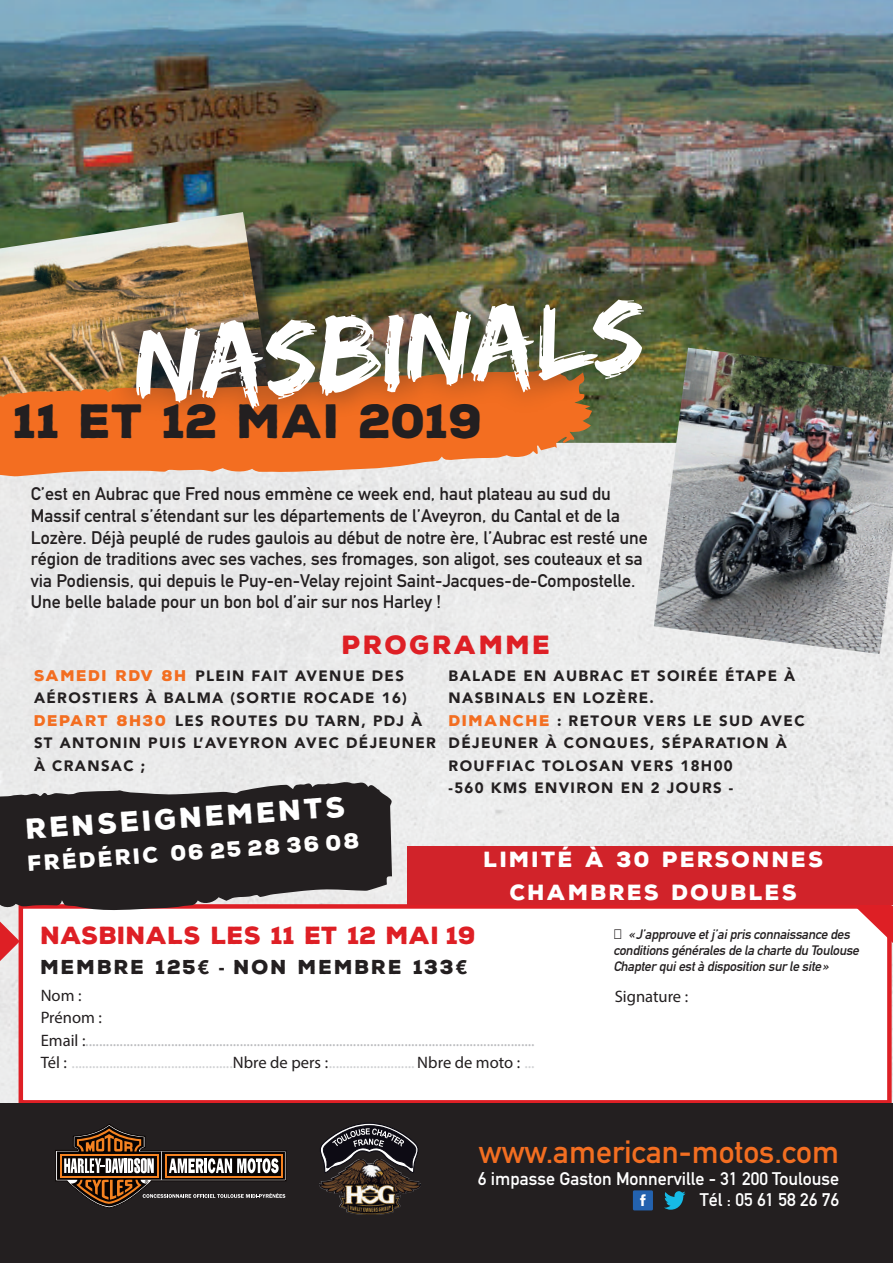
<style>
.page{position:relative;width:893px;height:1263px;background:#fff}
.page>*{position:absolute;margin:0;border:0;box-sizing:border-box;transform-origin:0 0}
.t1{font:108px "Edo SZ";color:#fff}
.t2{font:900 46.65px "Nexa Rust Sans";color:#231f20}
.t3{font:700 31.65px "DIN Alternate";color:#f36e21}
.t4{font:900 27.75px "Nexa Rust Sans";color:#fff}
.t5{font:900 25.5px "Nexa Rust Sans";letter-spacing:.1em;color:#de1f25}
.t6{font:900 24px "Nexa Rust Sans";letter-spacing:.01em;color:#de1f25}
.t7{font:900 21.3px/32.7px "Nexa Rust Sans";letter-spacing:.1em;color:#fff;text-align:center}
.t8{font:900 19.5px "Nexa Rust Sans";letter-spacing:.1em;color:#231f20}
.t9{font:700 18px/21.6px "DIN Alternate";color:#231f20}
.t10{font:700 18px/21.6px "DIN Alternate";color:#fff;text-align:right}
.t11{font:16.5px/22.5px "Myriad Pro";color:#bcbdc0}
.t12{font:16.5px "Myriad Pro";color:#231f20}
.t13{font:900 15px/22.5px "Avenir";letter-spacing:.09em;color:#231f20}
.t14{font:14.85px "Facebook Letter Faces";color:#fff}
.t15{font:italic 700 13.5px/16.2px "DIN Alternate";color:#231f20}
.s1{font-family:"Nexa Rust Sans";color:#f36e21}
.s2{font-family:"Avenir"}
.s3{color:#231f20}
.s4{color:#d1d2d4}
</style>
<div class="page">
<div style="left:0;top:443px;width:893px;height:660px;background:#eaeaea"></div>
<div style="left:21px;top:906px;width:868px;height:196px;background:#fff"></div>
<div style="left:19px;top:904px;width:873px;height:200px;border:4px solid #de1f25"></div>
<svg style="left:0;top:921px;width:20px;height:40px"></svg>
<svg style="left:854px;top:906px;width:39px;height:37px"></svg>
<div style="left:0;top:1103px;width:893px;height:160px;background:#231f20"></div>
<svg style="left:55px;top:1124px;width:232px;height:84px"></svg>
<img style="left:320px;top:1173px;width:100px;height:42px">
<svg style="left:320px;top:1123px;width:99px;height:50px"></svg>
<div style="left:633px;top:1190px;width:20px;height:20px;background:#2362af;border-radius:2px"></div>
<svg style="left:664px;top:1191px;width:21px;height:19px"></svg>
<img style="left:0;top:0;width:893px;height:443px">
<div style="left:0;top:217px;width:303px;height:253px;background:#231f20;opacity:.75"></div>
<img style="left:0;top:212px;width:271px;height:157px">
<svg style="left:0;top:369px;width:592px;height:107px;background:#e88447"></svg>
<div style="left:109px;top:274px;width:558px;height:159px;background:#231f20;opacity:.6"></div>
<svg style="left:0;top:778px;width:396px;height:135px;background:#4a4344"></svg>
<div style="left:407px;top:846px;width:486px;height:58px;background:#d1232a"></div>
<img style="left:654px;top:348px;width:239px;height:306px">
<h1 class="t1" style="left:130px;top:305px;width:512px;rotate:-4deg">NASBINALS</h1>
<h2 class="t2" style="left:14px;top:390px;width:471px">11 ET 12 MAI 2019</h2>
<p class="t9" style="left:31px;top:482px;width:619px">C’est en Aubrac que Fred nous emmène ce week end, haut plateau au sud du Massif central s’étendant sur les départements de l’Aveyron, du Cantal et de la Lozère. Déjà peuplé de rudes gaulois au début de notre ère, l’Aubrac est resté une région de traditions avec ses vaches, ses fromages, son aligot, ses couteaux et sa via Podiensis, qui depuis le Puy-en-Velay rejoint Saint-Jacques-de-Compostelle.<br>Une belle balade pour un bon bol d’air sur nos Harley !</p>
<h3 class="t5" style="left:342px;top:627px;width:210px">PROGRAMME</h3>
<p class="t13" style="left:34px;top:664px;width:403px"><span class="s1">SAMEDI RDV 8H</span> PLEIN FAIT AVENUE DES<br>AÉROSTIERS À BALMA (SORTIE ROCADE 16)<br><span class="s1">DEPART 8H30</span> LES ROUTES DU TARN, PDJ À<br>ST ANTONIN PUIS L’AVEYRON AVEC DÉJEUNER<br>À CRANSAC ;</p>
<p class="t13" style="left:449px;top:664px;width:357px">BALADE EN AUBRAC ET SOIRÉE ÉTAPE À<br>NASBINALS EN LOZÈRE.<br><span class="s1">DIMANCHE</span> : RETOUR VERS LE SUD AVEC<br>DÉJEUNER À CONQUES, SÉPARATION À<br>ROUFFIAC TOLOSAN VERS 18H00<br>-560 KMS ENVIRON EN 2 JOURS -</p>
<h3 class="t4" style="left:25px;top:810px;width:322px;rotate:-4deg">RENSEIGNEMENTS</h3>
<p class="t7" style="left:27px;top:848px;width:334px;rotate:-4deg">FRÉDÉRIC 06 25 28 36 08</p>
<p class="t7" style="left:484px;top:843px;width:341px">LIMITÉ À 30 PERSONNES<br>CHAMBRES DOUBLES</p>
<h3 class="t6" style="left:41px;top:919px;width:437px">NASBINALS LES 11 ET 12 MAI 19</h3>
<p class="t8" style="left:41px;top:954px;width:428px">MEMBRE 125<span class="s2">€ -</span> NON MEMBRE 133<span class="s2">€</span></p>
<p class="t11" style="left:41px;top:984px;width:495px"><span class="s3">Nom :<br>Prénom :<br>Email :</span>...................................................................................................................................<br><span class="s3">Tél :</span> <span class="s4">...............................................</span><span class="s3">Nbre de pers :</span><span class="s4">.........................</span> <span class="s3">Nbre de moto :</span> <span class="s4">...</span></p>
<p class="t15" style="left:613px;top:925px;width:250px;text-indent:15px">«J’approuveetj ’aiprisconnaissancedes conditionsgénéralesdelachartedu Toulouse<br>Chapterquiestàdisposition surlesite»</p>
<p class="t12" style="left:615px;top:987px;width:75px">Signature :</p>
<h3 class="t3" style="left:479px;top:1128px;width:362px">www.american-motos.com</h3>
<p class="t10" style="left:478px;top:1166px;width:363px">6 impasse Gaston Monnerville - 31 200 Toulouse<br>Tél : 05 61 58 26 76</p>
<p class="t14" style="left:640px;top:1191px;width:8px">f</p>
</div>
